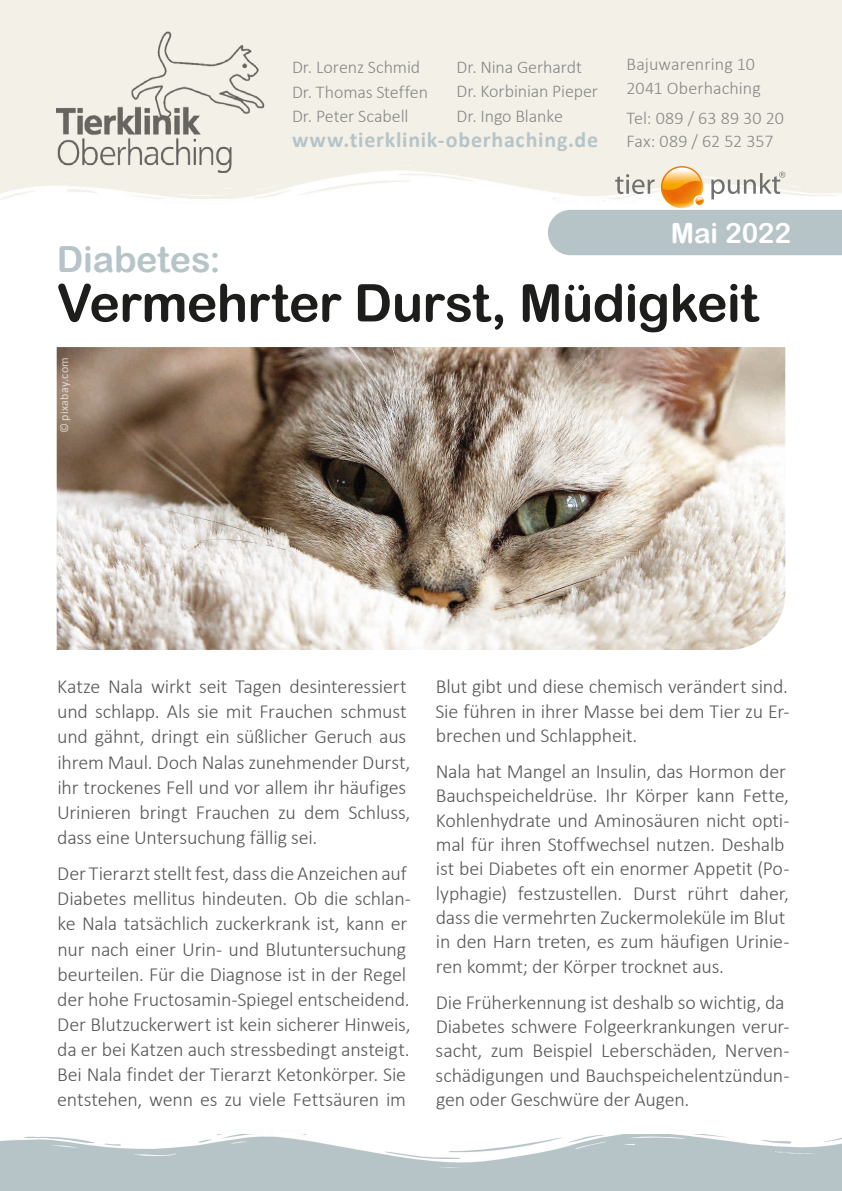
<style>
.page{position:relative;width:842px;height:1191px;background:#fff}
.page>*{position:absolute;margin:0;border:0;box-sizing:border-box;transform-origin:0 0}
.t1{font:52px "Arial Rounded MT Bold";letter-spacing:-.015em;color:#1d1d1b}
.t2{font:36px "Arial Rounded MT Bold";letter-spacing:-.005em;color:#b6c4c8}
.t3{font:28px "Arial Rounded MT Bold";letter-spacing:-.005em;color:#fff}
.t4{font:700 22px "Calibri";letter-spacing:.035em;color:#b6c4c8}
.t5{font:300 20px/25px "Calibri";letter-spacing:-.01em;color:#575756}
.t6{font:300 18px/24.4px "Calibri";letter-spacing:-.005em;color:#878787}
.t7{font:12px "Calibri";letter-spacing:.02em;color:#fff}
</style>
<div class="page">
<div style="left:0;top:0;width:842px;height:198px;background:#f3f0e7"></div>
<img style="left:0;top:170px;width:548px;height:30px">
<hr style="left:0;top:1020px;width:1px;height:171px;background:#f3f0e7">
<img style="left:0;top:1020px;width:1px;height:36px">
<div style="left:0;top:1134px;width:842px;height:57px;background:#b6c4c8"></div>
<img style="left:0;top:1123px;width:842px;height:45px">
<img style="left:676px;top:166px;width:12px;height:1px">
<img style="left:57px;top:32px;width:209px;height:140px">
<img style="left:57px;top:347px;width:728px;height:303px">
<svg style="left:548px;top:167px;width:294px;height:88px"></svg>
<h2 class="t2" style="left:57px;top:237px;width:165px">Diabetes:</h2>
<p class="t6" style="left:292px;top:55px;width:138px">Dr. Lorenz Schmid<br>Dr. Thomas Steffen<br>Dr. Peter Scabell</p>
<p class="t6" style="left:456px;top:55px;width:143px">Dr. Nina Gerhardt<br>Dr. Korbinian Pieper<br>Dr. Ingo Blanke</p>
<p class="t4" style="left:292px;top:125px;width:308px">www.tierklinik-oberhaching.de</p>
<p class="t6" style="left:626px;top:52px;width:136px;line-height:23.8px">Bajuwarenring 10<br>2041 Oberhaching</p>
<p class="t6" style="left:626px;top:106px;width:159px;line-height:23.8px">Tel: 089 / 63 89 30 20<br>Fax: 089 / 62 52 357</p>
<h3 class="t3" style="left:671px;top:216px;width:122px">Mai 2022</h3>
<h1 class="t1" style="left:57px;top:272px;width:703px">Vermehrter Durst, Müdigkeit</h1>
<p class="t7" style="left:56px;top:433px;width:78px;rotate:-90deg">© pixabay.com</p>
<p class="t5" style="left:57px;top:674px;width:355px">Katze Nala wirkt seit Tagen desinteressiert und schlapp. Als sie mit Frauchen schmust und gähnt, dringt ein süßlicher Geruch aus ihrem Maul. Doch Nalas zunehmender Durst, ihr trockenes Fell und vor allem ihr häufiges Urinieren bringt Frauchen zu dem Schluss, dass eine Untersuchung fällig sei.</p>
<p class="t5" style="left:57px;top:861px;width:355px">Der Tierarzt stellt fest, dass die Anzeichen auf Diabetes mellitus hindeuten. Ob die schlan&shy;ke Nala tatsächlich zuckerkrank ist, kann er nur nach einer Urin- und Blutuntersuchung beurteilen. Für die Diagnose ist in der Regel der hohe Fructosamin-Spiegel entscheidend.<br>Der Blutzuckerwert ist kein sicherer Hinweis, da er bei Katzen auch stressbedingt ansteigt.<br>Bei Nala findet der Tierarzt Ketonkörper. Sie entstehen, wenn es zu viele Fettsäuren im</p>
<p class="t5" style="left:435px;top:674px;width:356px;line-height:24.4px;text-align:justify">Blut gibt und diese chemisch verändert sind.<br>Sie führen in ihrer Masse bei dem Tier zu Er&shy;brechen und Schlappheit.</p>
<p class="t5" style="left:436px;top:759px;width:355px;line-height:24.4px">Nala hat Mangel an Insulin, das Hormon der Bauchspeicheldrüse. Ihr Körper kann Fette, Kohlenhydrate und Aminosäuren nicht opti&shy;mal für ihren Stoffwechsel nutzen. Deshalb ist bei Diabetes oft ein enormer Appetit (Po&shy;lyphagie) festzustellen. Durst rührt daher, dass die vermehrten Zuckermoleküle im Blut in den Harn treten, es zum häufigen Urinie&shy;ren kommt; der Körper trocknet aus.</p>
<p class="t5" style="left:436px;top:989px;width:355px;line-height:24.4px">Die Früherkennung ist deshalb so wichtig, da Diabetes schwere Folgeerkrankungen verur&shy;sacht, zum Beispiel Leberschäden, Nerven&shy;schädigungen und Bauchspeichelentzündun&shy;gen oder Geschwüre der Augen.</p>
</div>
